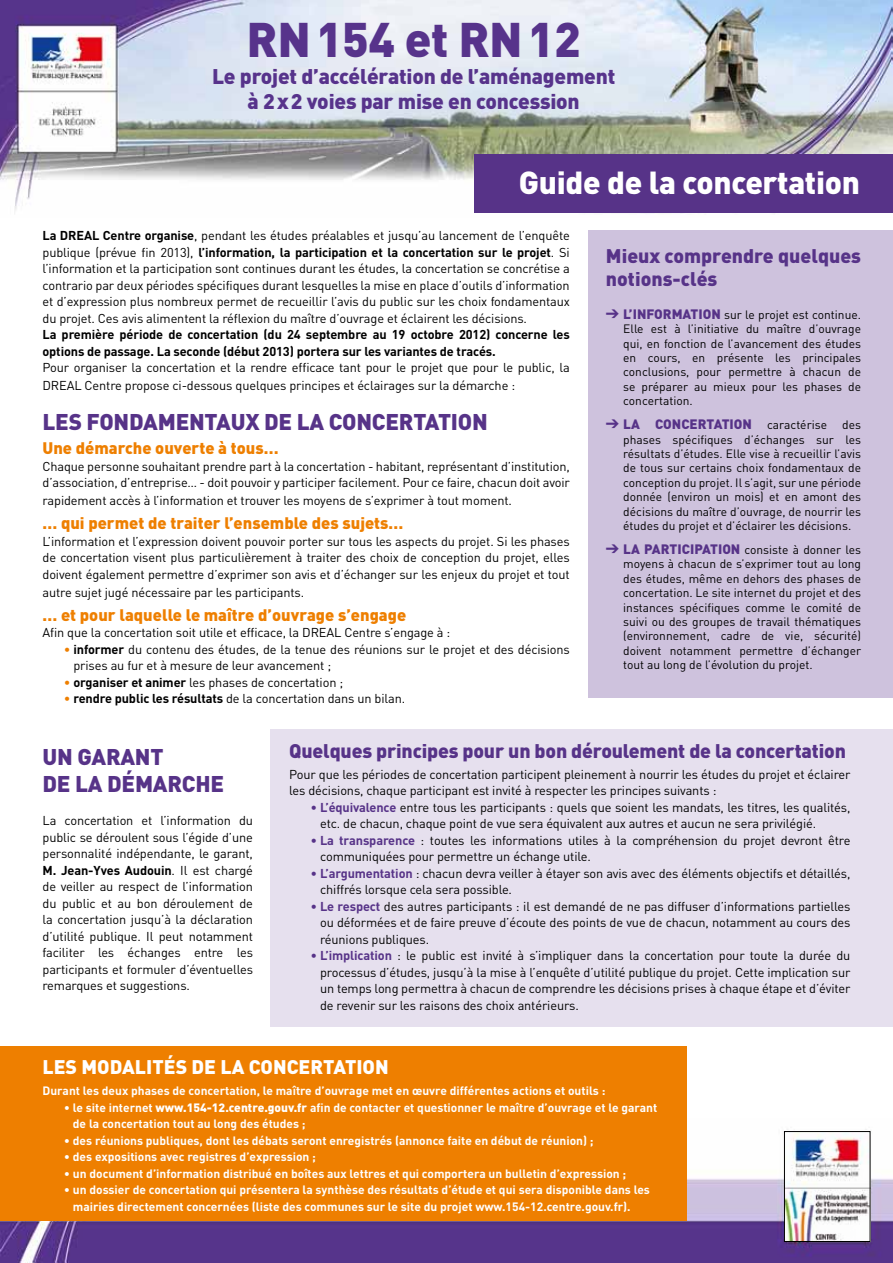
<style>
.page{position:relative;width:893px;height:1263px;background:#fff}
.page>*{position:absolute;margin:0;border:0;box-sizing:border-box;transform-origin:0 0}
.t1{font:900 48px "DIN";color:#57338b}
.t2{font:900 31.5px "DIN";color:#fff}
.t3{font:900 22.5px/27px "DIN";letter-spacing:-.01em;color:#573388}
.t4{font:900 21px/25.3px "DIN";letter-spacing:-.01em;color:#57338b;text-align:center}
.t5{font:900 19.5px/23.4px "DIN";letter-spacing:-.01em;color:#573388}
.t6{font:900 19.5px "DIN";color:#fff}
.t7{font:900 16.5px "DIN";color:#ee7f00}
.t8{font:900 13.5px "DIN";color:#573388}
.t9{font:12.75px/16.5px "DIN";letter-spacing:-.01em;color:#000}
.t10{font:700 12.75px/16.5px "DIN";letter-spacing:-.01em;color:#000}
.t11{font:12px/14.4px "DIN";color:#000;text-align:justify}
.t12{font:700 12px/16.5px "DIN";color:#fff}
.s1{font-weight:700}
.s2{color:#ee7f00}
.s3{color:#573388}
.s4{font-weight:900;font-size:13.5px;color:#573388}
.s5{font-weight:700;color:#573388}
.s6{font-weight:400}
.s7{font-weight:900}
</style>
<div class="page">
<div style="left:0;top:1220px;width:893px;height:43px;background:#573388"></div>
<img style="left:0;top:0;width:893px;height:214px">
<div style="left:475px;top:154px;width:418px;height:59px;background:#573388"></div>
<div style="left:270px;top:729px;width:623px;height:297px;background:#e6e0ee"></div>
<img style="left:0;top:1129px;width:893px;height:133px">
<img style="left:786px;top:1133px;width:82px;height:107px">
<div style="left:784px;top:1131px;width:86px;height:111px;border:1px solid #000"></div>
<div style="left:589px;top:230px;width:304px;height:467px;background:#cec2dd"></div>
<div style="left:0;top:1046px;width:687px;height:174px;background:#ee7f00"></div>
<h1 class="t1" style="left:247px;top:8px;width:336px">RN 154 et RN 12</h1>
<h3 class="t4" style="left:212px;top:62px;width:405px">Le projet d’accélération de l’aménagement à 2x2 voies par mise en concession</h3>
<h2 class="t2" style="left:519px;top:161px;width:343px">Guide de la concertation</h2>
<p class="t9" style="left:43px;top:227px;width:529px;text-align:justify"><span class="s1">La DREAL Centre organise</span>, pendant les études préalables et jusqu’au lancement de l’enquête publique (prévue fin 2013), <span class="s1">l’information, la participation et la concertation sur le projet</span>. Si l’information et la participation sont continues durant les études, la concertation se concrétise a contrario par deux périodes spécifiques durant lesquelles la mise en place d’outils d’information et d’expression plus nombreux permet de recueillir l’avis du public sur les choix fondamentaux du projet. Ces avis alimentent la réflexion du maître d’ouvrage et éclairent les décisions.</p>
<p class="t10" style="left:43px;top:326px;width:529px">La première période de concertation (du 24 septembre au 19 octobre 2012) concerne les options de passage. La seconde (début 2013) portera sur les variantes de tracés.</p>
<p class="t9" style="left:43px;top:358px;width:529px;line-height:18px">Pour organiser la concertation et la rendre efficace tant pour le projet que pour le public, la<br>DREAL Centre propose ci-dessous quelques principes et éclairages sur la démarche :</p>
<h3 class="t3" style="left:43px;top:407px;width:447px">Les fondamentaux de la concertation</h3>
<p class="t7" style="left:43px;top:437px;width:238px">Une démarche ouverte à tous…</p>
<p class="t9" style="left:43px;top:457px;width:529px">Chaque personne souhaitant prendre part à la concertation - habitant, représentant d’institution, d’association, d’entreprise… - doit pouvoir y participer facilement. Pour ce faire, chacun doit avoir</p>
<p class="t9" style="left:43px;top:492px;width:471px">rapidement accès à l’information et trouver les moyens de s’exprimer à tout moment.</p>
<p class="t7" style="left:43px;top:512px;width:362px">… qui permet de traiter l’ensemble des sujets…</p>
<p class="t9" style="left:43px;top:532px;width:529px;text-align:justify">L’information et l’expression doivent pouvoir porter sur tous les aspects du projet. Si les phases de concertation visent plus particulièrement à traiter des choix de conception du projet, elles doivent également permettre d’exprimer son avis et d’échanger sur les enjeux du projet et tout</p>
<p class="t9" style="left:43px;top:583px;width:263px">autre sujet jugé nécessaire par les participants.</p>
<p class="t7" style="left:43px;top:604px;width:365px">… et pour laquelle le maître d’ouvrage s’engage</p>
<p class="t9" style="left:43px;top:624px;width:409px">Afin que la concertation soit utile et efficace, la DREAL Centre s’engage à :</p>
<p class="t9" style="left:73px;top:641px;width:498px;text-indent:-10px"><span class="s2">•</span> <span class="s1">informer</span> du contenu des études, de la tenue des réunions sur le projet et des décisions prises au fur et à mesure de leur avancement ;</p>
<p class="t9" style="left:64px;top:674px;width:281px"><span class="s2">•</span> <span class="s1">organiser et animer</span> les phases de concertation ;</p>
<p class="t9" style="left:64px;top:690px;width:343px"><span class="s2">•</span> <span class="s1">rendre public les résultats</span> de la concertation dans un bilan.</p>
<h3 class="t5" style="left:606px;top:243px;width:257px">Mieux comprendre quelques notions-clés</h3>
<p class="t11" style="left:623px;top:307px;width:239px;text-indent:-17px"><span class="s3">➔</span> <span class="s4">L’information</span> sur le projet est continue.<br>Elle est à l’initiative du maître d’ouvrage qui, en fonction de l’avancement des études en cours, en présente les principales conclusions, pour permettre à chacun de se préparer au mieux pour les phases de concertation.</p>
<p class="t8" style="left:606px;top:415px;width:148px">➔ La concertation</p>
<p class="t11" style="left:767px;top:417px;width:61px">caractérise</p>
<p class="t11" style="left:623px;top:417px;width:239px;text-indent:219px">des phases spécifiques d’échanges sur les résultats d’études. Elle vise à recueillir l’avis de tous sur certains choix fondamentaux de conception du projet. Il s’agit, sur une période donnée (environ un mois) et en amont des décisions du maître d’ouvrage, de nourrir les études du projet et d’éclairer les décisions.</p>
<p class="t11" style="left:623px;top:542px;width:239px;text-indent:-17px"><span class="s3">➔</span> <span class="s4">La participation</span> consiste à donner les moyens à chacun de s’exprimer tout au long des études, même en dehors des phases de concertation. Le site internet du projet et des instances spécifiques comme le comité de suivi ou des groupes de travail thématiques (environnement, cadre de vie, sécurité) doivent notamment permettre d’échanger tout au long de l’évolution du projet.</p>
<h3 class="t3" style="left:43px;top:742px;width:183px">un garant<br>de la démarche</h3>
<p class="t9" style="left:43px;top:812px;width:212px;text-align:justify">La concertation et l’information du public se déroulent sous l’égide d’une personnalité indépendante, le garant, <span class="s1">M. Jean-Yves Audouin</span>. Il est chargé de veiller au respect de l’information du public et au bon déroulement de la concertation jusqu’à la déclaration d’utilité publique. Il peut notamment faciliter les échanges entre les participants et formuler d’éventuelles remarques et suggestions.</p>
<h3 class="t5" style="left:289px;top:738px;width:558px">Quelques principes pour un bon déroulement de la concertation</h3>
<p class="t9" style="left:289px;top:766px;width:563px">Pour que les périodes de concertation participent pleinement à nourrir les études du projet et éclairer les décisions, chaque participant est invité à respecter les principes suivants :</p>
<p class="t9" style="left:320px;top:799px;width:532px;text-indent:-10px"><span class="s3">•</span> <span class="s5">L’équivalence</span> entre tous les participants : quels que soient les mandats, les titres, les qualités, etc. de chacun, chaque point de vue sera équivalent aux autres et aucun ne sera privilégié.</p>
<p class="t9" style="left:320px;top:832px;width:532px;text-indent:-10px"><span class="s3">•</span> <span class="s5">La transparence</span> : toutes les informations utiles à la compréhension du projet devront être communiquées pour permettre un échange utile.</p>
<p class="t9" style="left:320px;top:865px;width:532px;text-indent:-10px"><span class="s3">•</span> <span class="s5">L’argumentation</span> : chacun devra veiller à étayer son avis avec des éléments objectifs et détaillés, chiffrés lorsque cela sera possible.</p>
<p class="t9" style="left:320px;top:898px;width:532px;text-align:justify;text-indent:-10px"><span class="s3">•</span> <span class="s5">Le respect</span> des autres participants : il est demandé de ne pas diffuser d’informations partielles ou déformées et de faire preuve d’écoute des points de vue de chacun, notamment au cours des réunions publiques.</p>
<p class="t9" style="left:320px;top:947px;width:532px;text-align:justify;text-indent:-10px"><span class="s3">•</span> <span class="s5">L’implication</span> : le public est invité à s’impliquer dans la concertation pour toute la durée du processus d’études, jusqu’à la mise à l’enquête d’utilité publique du projet. Cette implication sur un temps long permettra à chacun de comprendre les décisions prises à chaque étape et d’éviter de revenir sur les raisons des choix antérieurs.</p>
<h3 class="t6" style="left:43px;top:1054px;width:348px">Les modalités de la concertation</h3>
<p class="t12" style="left:43px;top:1082px;width:564px">Durant les deux phases de concertation, le maître d’ouvrage met en œuvre différentes actions et outils :</p>
<p class="t12" style="left:73px;top:1098px;width:586px;text-indent:-9px"><span class="s6">•</span> le site internet <span class="s7">www.154-12.centre.gouv.fr</span> afin de contacter et questionner le maître d’ouvrage et le garant de la concertation tout au long des études ;</p>
<p class="t12" style="left:64px;top:1131px;width:531px"><span class="s6">•</span> des réunions publiques, dont les débats seront enregistrés (annonce faite en début de réunion) ;</p>
<p class="t12" style="left:64px;top:1148px;width:254px"><span class="s6">•</span> des expositions avec registres d’expression ;</p>
<p class="t12" style="left:64px;top:1164px;width:564px"><span class="s6">•</span> un document d’information distribué en boîtes aux lettres et qui comportera un bulletin d’expression ;</p>
<p class="t12" style="left:73px;top:1181px;width:578px;text-indent:-9px"><span class="s6">•</span> un dossier de concertation qui présentera la synthèse des résultats d’étude et qui sera disponible dans les mairies directement concernées (liste des communes sur le site du projet www.154-12.centre.gouv.fr).</p>
</div>
